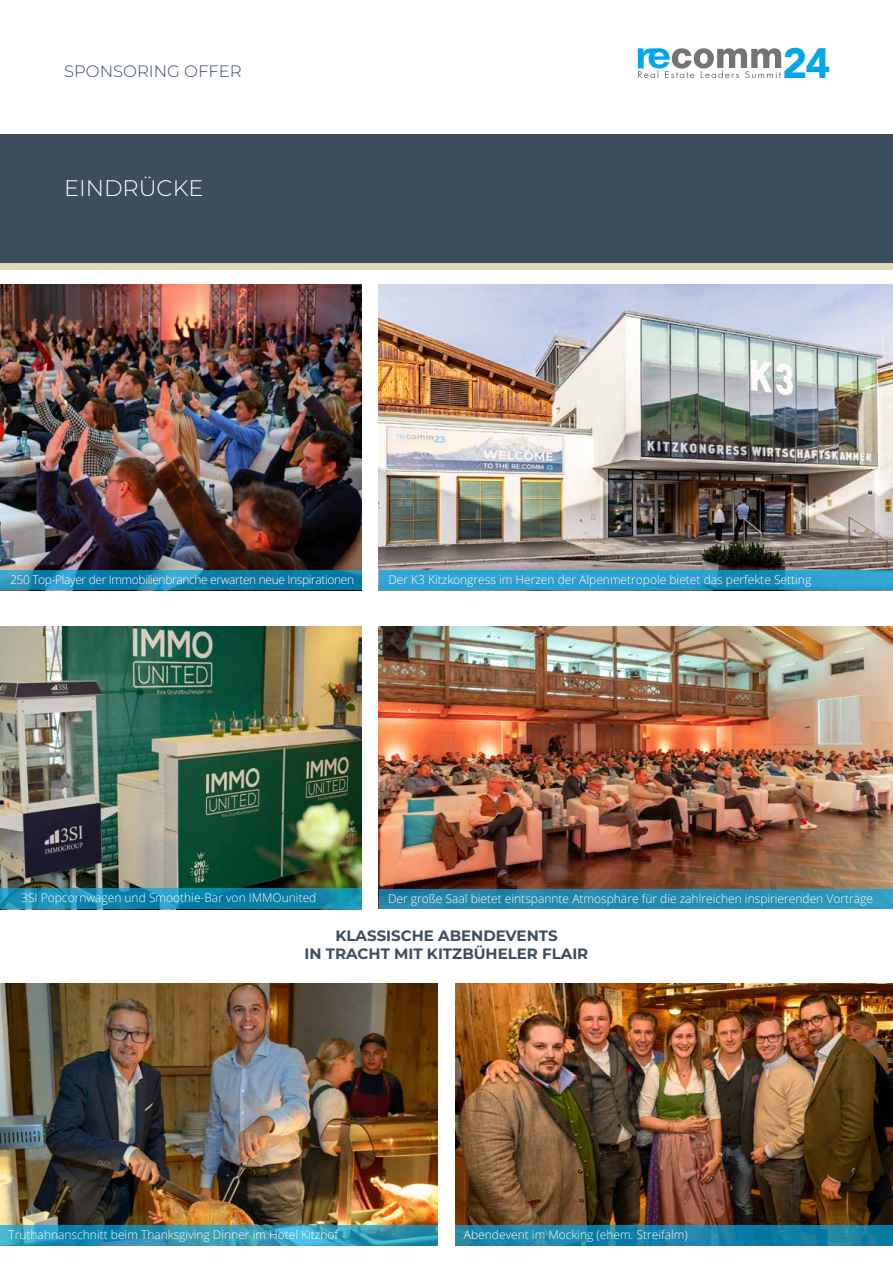
<style>
.page{position:relative;width:893px;height:1263px;background:#fff}
.page>*{position:absolute;margin:0;border:0;box-sizing:border-box;transform-origin:0 0}
.t1{font:900 42px "Avenir";color:#00a8e7}
.t2{font:300 22.5px "Montserrat";color:#fff}
.t3{font:300 16.5px "Montserrat";color:#3c4d5d}
.t4{font:700 15px/18px "Montserrat";color:#3c4d5d;text-align:center}
.t5{font:300 12px "Open Sans";color:#fff}
.t6{font:300 12px "Open Sans";letter-spacing:-.03em;color:#fff}
</style>
<div class="page">
<img style="left:455px;top:983px;width:438px;height:242px">
<img style="left:379px;top:285px;width:514px;height:286px">
<img style="left:0;top:626px;width:361px;height:262px">
<img style="left:0;top:285px;width:361px;height:286px">
<img style="left:379px;top:626px;width:514px;height:263px">
<svg style="left:379px;top:571px;width:514px;height:19px;background:#299cc9"></svg>
<svg style="left:0;top:571px;width:361px;height:19px;background:#1382ae"></svg>
<svg style="left:379px;top:889px;width:514px;height:20px;background:#268cb0"></svg>
<svg style="left:455px;top:1225px;width:438px;height:21px;background:#1882a7"></svg>
<img style="left:0;top:983px;width:438px;height:242px">
<svg style="left:0;top:1225px;width:438px;height:21px;background:#3098b7"></svg>
<svg style="left:0;top:888px;width:362px;height:21px;background:#1289af"></svg>
<div style="left:0;top:227px;width:893px;height:43px;background:#ded8b8"></div>
<div style="left:0;top:134px;width:893px;height:128px;background:#3c4d5d"></div>
<svg style="left:638px;top:48px;width:143px;height:30px"></svg>
<h3 class="t3" style="left:64px;top:59px;width:179px">SPONSORING OFFER</h3>
<h2 class="t2" style="left:64px;top:173px;width:141px">EINDRÜCKE</h2>
<h1 class="t1" style="left:782px;top:27px;width:49px">24</h1>
<p class="t6" style="left:10px;top:571px;width:346px">250 Top-Player der Immobilienbranche erwarten neue Inspirationen</p>
<p class="t5" style="left:388px;top:571px;width:424px">Der K3 Kitzkongress im Herzen der Alpenmetropole bietet das perfekte Setting</p>
<p class="t5" style="left:21px;top:890px;width:297px">3SI Popcornwagen und Smoothie-Bar von IMMOunited</p>
<p class="t5" style="left:388px;top:890px;width:486px">Der große Saal bietet eintspannte Atmosphäre für die zahlreichen inspirierenden Vorträge</p>
<p class="t4" style="left:305px;top:926px;width:285px">KLASSISCHE ABENDEVENTS<br>IN TRACHT MIT KITZBÜHELER FLAIR</p>
<p class="t5" style="left:9px;top:1226px;width:331px">Truthahnanschnitt beim Thanksgiving Dinner im Hotel Kitzhof</p>
<p class="t5" style="left:464px;top:1226px;width:225px">Abendevent im Mocking (ehem. Streifalm)</p>
</div>
